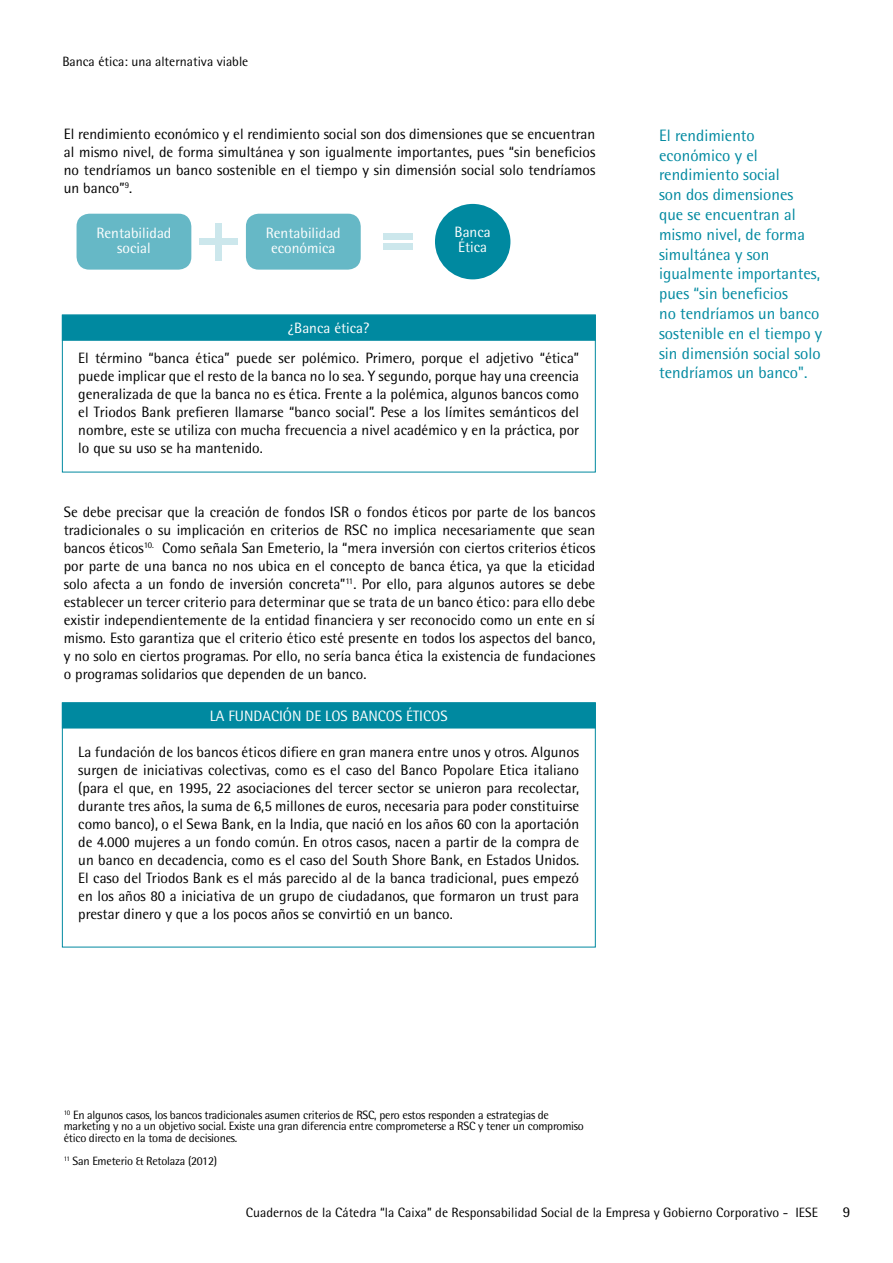
<style>
.page{position:relative;width:893px;height:1263px;background:#fff}
.page>*{position:absolute;margin:0;border:0;box-sizing:border-box;transform-origin:0 0}
.t1{font:16.5px/19.8px "Agfa Rotis Semisans";color:#0089a0}
.t2{font:15px/18px "Agfa Rotis Semisans";color:#000;text-align:justify}
.t3{font:15px/15px "Agfa Rotis Semisans";color:#fff;text-align:center}
.t4{font:13.5px "Agfa Rotis Semisans";color:#000}
.t5{font:12px/11.4px "Agfa Rotis Semisans";letter-spacing:-.02em;color:#000}
</style>
<div class="page">
<div style="left:435px;top:204px;width:75px;height:75px;background:#0089a0;border-radius:50%"></div>
<div style="left:77px;top:214px;width:114px;height:56px;background:#66b8c6;border-radius:13px"></div>
<div style="left:246px;top:214px;width:115px;height:56px;background:#66b8c6;border-radius:13px"></div>
<div style="left:215px;top:223px;width:7px;height:37px;background:#cce7ec"></div>
<div style="left:199px;top:239px;width:39px;height:6px;background:#cce7ec"></div>
<div style="left:383px;top:234px;width:29px;height:6px;background:#cce7ec"></div>
<div style="left:383px;top:243px;width:29px;height:7px;background:#cce7ec"></div>
<div style="left:62px;top:315px;width:534px;height:26px;background:#0089a0;border:1px solid #0089a0"></div>
<div style="left:62px;top:702px;width:534px;height:26px;background:#0089a0;border:1px solid #0089a0"></div>
<p class="t4" style="left:62px;top:53px;width:187px">Banca ética: una alternativa viable</p>
<p class="t2" style="left:64px;top:125px;width:533px">El rendimiento económico y el rendimiento social son dos dimensiones que se encuentran al mismo nivel, de forma simultánea y son igualmente importantes, pues “sin beneficios no tendríamos un banco sostenible en el tiempo y sin dimensión social solo tendríamos un banco”<sup>9</sup>.</p>
<p class="t3" style="left:96px;top:226px;width:77px">Rentabilidad social</p>
<p class="t3" style="left:266px;top:226px;width:77px">Rentabilidad económica</p>
<p class="t3" style="left:455px;top:224px;width:38px;text-align:left">Banca<br>Ética</p>
<p class="t3" style="left:288px;top:320px;width:83px">¿Banca ética?</p>
<p class="t2" style="left:78px;top:349px;width:502px">El término “banca ética” puede ser polémico. Primero, porque el adjetivo “ética” puede implicar que el resto de la banca no lo sea. Y segundo, porque hay una creencia generalizada de que la banca no es ética. Frente a la polémica, algunos bancos como el Triodos Bank prefieren llamarse “banco social”. Pese a los límites semánticos del nombre, este se utiliza con mucha frecuencia a nivel académico y en la práctica, por lo que su uso se ha mantenido.</p>
<p class="t2" style="left:64px;top:503px;width:533px">Se debe precisar que la creación de fondos ISR o fondos éticos por parte de los bancos tradicionales o su implicación en criterios de RSC no implica necesariamente que sean bancos éticos<sup>10.</sup> Como señala San Emeterio, la “mera inversión con ciertos criterios éticos por parte de una banca no nos ubica en el concepto de banca ética, ya que la eticidad solo afecta a un fondo de inversión concreta”<sup>11</sup>. Por ello, para algunos autores se debe establecer un tercer criterio para determinar que se trata de un banco ético: para ello debe existir independientemente de la entidad financiera y ser reconocido como un ente en sí mismo. Esto garantiza que el criterio ético esté presente en todos los aspectos del banco, y no solo en ciertos programas. Por ello, no sería banca ética la existencia de fundaciones o programas solidarios que dependen de un banco.</p>
<p class="t3" style="left:210px;top:708px;width:239px">LA FUNDACIÓN DE LOS BANCOS ÉTICOS</p>
<p class="t2" style="left:78px;top:742px;width:502px">La fundación de los bancos éticos difiere en gran manera entre unos y otros. Algunos surgen de iniciativas colectivas, como es el caso del Banco Popolare Etica italiano (para el que, en 1995, 22 asociaciones del tercer sector se unieron para recolectar, durante tres años, la suma de 6,5 millones de euros, necesaria para poder constituirse como banco), o el Sewa Bank, en la India, que nació en los años 60 con la aportación de 4.000 mujeres a un fondo común. En otros casos, nacen a partir de la compra de un banco en decadencia, como es el caso del South Shore Bank, en Estados Unidos.<br>El caso del Triodos Bank es el más parecido al de la banca tradicional, pues empezó en los años 80 a iniciativa de un grupo de ciudadanos, que formaron un trust para prestar dinero y que a los pocos años se convirtió en un banco.</p>
<p class="t1" style="left:659px;top:125px;width:165px">El rendimiento económico y el rendimiento social<br>son dos dimensiones<br>que se encuentran al mismo nivel, de forma simultánea y son igualmente importantes, pues “sin beneficios<br>no tendríamos un banco sostenible en el tiempo y sin dimensión social solo tendríamos un banco".</p>
<p class="t5" style="left:64px;top:1109px;width:522px"><sup>10</sup> En algunos casos, los bancos tradicionales asumen criterios de RSC, pero estos responden a estrategias de marketing y no a un objetivo social. Existe una gran diferencia entre comprometerse a RSC y tener un compromiso ético directo en la toma de decisiones.</p>
<p class="t5" style="left:64px;top:1155px;width:155px"><sup>11</sup> San Emeterio &amp; Retolaza (2012)</p>
<p class="t4" style="left:246px;top:1204px;width:573px">Cuadernos de la Cátedra “la Caixa” de Responsabilidad Social de la Empresa y Gobierno Corporativo - IESE</p>
<p class="t2" style="left:843px;top:1203px;width:9px">9</p>
</div>
